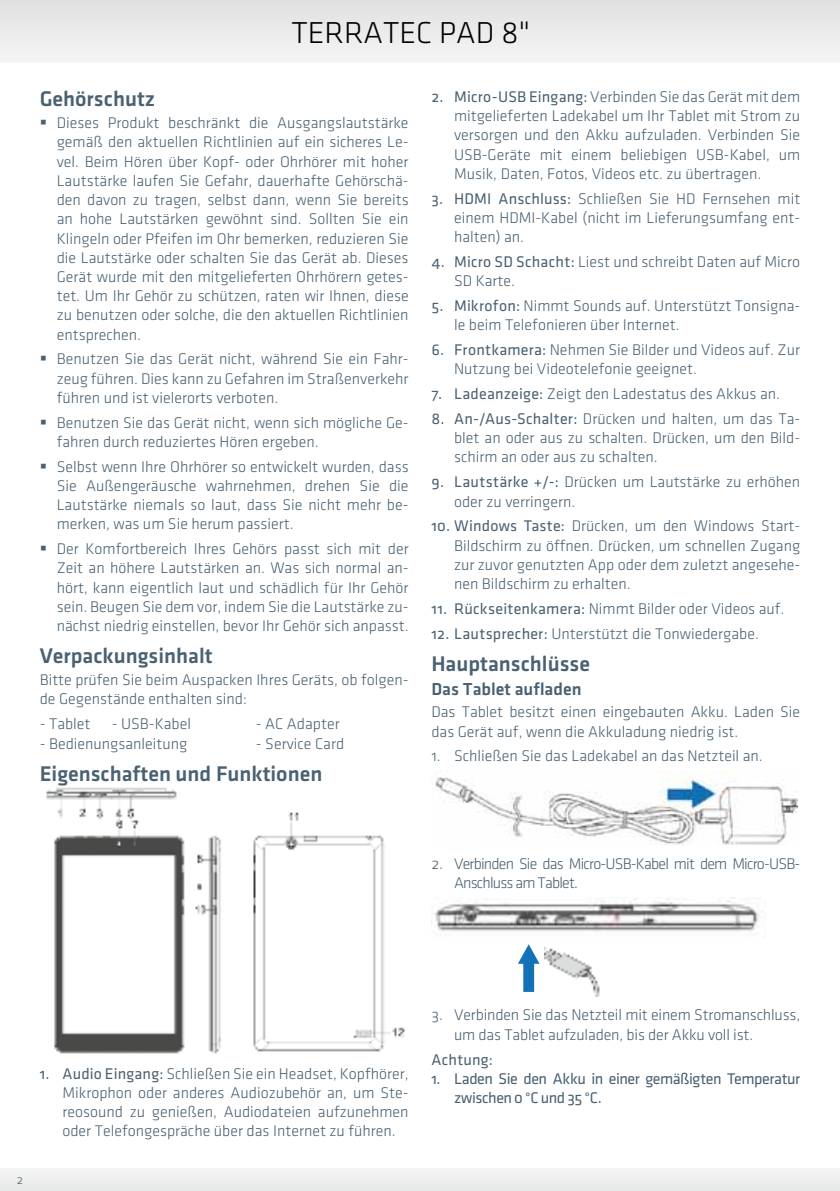
<style>
.page{position:relative;width:840px;height:1191px;background:#fff}
.page>*{position:absolute;margin:0;border:0;box-sizing:border-box;transform-origin:0 0}
.t1{font:31.4px "Klavika Light OSF";color:#000}
.t2{font:500 22px "Klavika";color:#4a6172}
.t3{font:500 18px "Klavika";color:#4a6172}
.t4{font:16px/19.2px "Klavika Light OSF";color:#4a6172;text-align:justify}
.t5{font:16px/19.2px "Klavika Light OSF";letter-spacing:-.05em;color:#4a6172}
.t6{font:16px/19.2px "Klavika Regular OSF";letter-spacing:-.03em;color:#4a6172}
.t7{font:16px "Klavika Regular OSF";letter-spacing:.015em;color:#4a6172}
.t8{font:12.8px "Klavika Light OSF";color:#4a6172}
.s1{font-family:"Klavika Regular OSF"}
</style>
<div class="page">
<div style="left:0;top:1px;width:839px;height:62px;background:#eaebeb"></div>
<div style="left:0;top:1168px;width:839px;height:23px;background:#eee"></div>
<img style="left:46px;top:787px;width:359px;height:267px">
<img style="left:435px;top:770px;width:362px;height:74px">
<img style="left:431px;top:897px;width:332px;height:35px">
<img style="left:544px;top:946px;width:56px;height:50px">
<svg style="left:518px;top:944px;width:21px;height:48px"></svg>
<h1 class="t1" style="left:291px;top:18px;width:240px">TERRATEC PAD 8"</h1>
<h2 class="t2" style="left:40px;top:91px;width:117px">Gehörschutz</h2>
<p class="t4" style="left:57px;top:114px;width:353px;text-indent:-17px">▪ Dieses Produkt beschränkt die Ausgangslautstärke gemäß den aktuellen Richtlinien auf ein sicheres Le&shy;vel. Beim Hören über Kopf- oder Ohrhörer mit hoher Lautstärke laufen Sie Gefahr, dauerhafte Gehörschä&shy;den davon zu tragen, selbst dann, wenn Sie bereits an hohe Lautstärken gewöhnt sind. Sollten Sie ein Klingeln oder Pfeifen im Ohr bemerken, reduzieren Sie die Lautstärke oder schalten Sie das Gerät ab. Dieses Gerät wurde mit den mitgelieferten Ohrhörern getes&shy;tet. Um Ihr Gehör zu schützen, raten wir Ihnen, diese zu benutzen oder solche, die den aktuellen Richtlinien entsprechen.</p>
<p class="t4" style="left:57px;top:350px;width:353px;text-indent:-17px">▪ Benutzen Sie das Gerät nicht, während Sie ein Fahr&shy;zeug führen. Dies kann zu Gefahren im Straßenverkehr führen und ist vielerorts verboten.</p>
<p class="t4" style="left:57px;top:413px;width:353px;text-indent:-17px">▪ Benutzen Sie das Gerät nicht, wenn sich mögliche Ge&shy;fahren durch reduziertes Hören ergeben.</p>
<p class="t4" style="left:57px;top:457px;width:353px;text-indent:-17px">▪ Selbst wenn Ihre Ohrhörer so entwickelt wurden, dass Sie Außengeräusche wahrnehmen, drehen Sie die Lautstärke niemals so laut, dass Sie nicht mehr be&shy;merken, was um Sie herum passiert.</p>
<p class="t4" style="left:57px;top:540px;width:353px;text-indent:-17px">▪ Der Komfortbereich Ihres Gehörs passt sich mit der Zeit an höhere Lautstärken an. Was sich normal an&shy;hört, kann eigentlich laut und schädlich für Ihr Gehör sein. Beugen Sie dem vor, indem Sie die Lautstärke zu&shy;nächst niedrig einstellen, bevor Ihr Gehör sich anpasst.</p>
<h2 class="t2" style="left:40px;top:647px;width:174px">Verpackungsinhalt</h2>
<p class="t4" style="left:40px;top:671px;width:370px">Bitte prüfen Sie beim Auspacken Ihres Geräts, ob folgen&shy;de Gegenstände enthalten sind:</p>
<p class="t4" style="left:40px;top:715px;width:52px">- Tablet</p>
<p class="t4" style="left:112px;top:715px;width:81px">- USB-Kabel</p>
<p class="t4" style="left:256px;top:715px;width:85px">- AC Adapter</p>
<p class="t4" style="left:40px;top:734px;width:149px">- Bedienungsanleitung</p>
<p class="t4" style="left:256px;top:734px;width:90px">- Service Card</p>
<h2 class="t2" style="left:40px;top:765px;width:284px">Eigenschaften und Funktionen</h2>
<p class="t4" style="left:454px;top:88px;width:347px;text-indent:-23px"><span class="s1">2. Micro-USB Eingang:</span> Verbinden Sie das Gerät mit dem mitgelieferten Ladekabel um Ihr Tablet mit Strom zu versorgen und den Akku aufzuladen. Verbinden Sie USB-Geräte mit einem beliebigen USB-Kabel, um Musik, Daten, Fotos, Videos etc. zu übertragen.</p>
<p class="t4" style="left:454px;top:189px;width:347px;text-indent:-23px"><span class="s1">3. HDMI Anschluss:</span> Schließen Sie HD Fernsehen mit einem HDMI-Kabel (nicht im Lieferungsumfang ent&shy;halten) an.</p>
<p class="t4" style="left:454px;top:253px;width:347px;text-indent:-23px"><span class="s1">4. Micro SD Schacht:</span> Liest und schreibt Daten auf Micro<br>SD Karte.</p>
<p class="t4" style="left:454px;top:297px;width:347px;text-indent:-23px"><span class="s1">5. Mikrofon:</span> Nimmt Sounds auf. Unterstützt Tonsigna&shy;le beim Telefonieren über Internet.</p>
<p class="t4" style="left:454px;top:341px;width:347px;text-indent:-23px"><span class="s1">6. Frontkamera:</span> Nehmen Sie Bilder und Videos auf. Zur<br>Nutzung bei Videotelefonie geeignet.</p>
<p class="t4" style="left:431px;top:385px;width:350px"><span class="s1">7. Ladeanzeige:</span> Zeigt den Ladestatus des Akkus an.</p>
<p class="t4" style="left:454px;top:410px;width:347px;text-indent:-23px"><span class="s1">8. An-/Aus-Schalter:</span> Drücken und halten, um das Ta&shy;blet an oder aus zu schalten. Drücken, um den Bild&shy;schirm an oder aus zu schalten.</p>
<p class="t4" style="left:454px;top:473px;width:347px;text-indent:-23px"><span class="s1">9. Lautstärke +/-:</span> Drücken um Lautstärke zu erhöhen oder zu verringern.</p>
<p class="t4" style="left:454px;top:517px;width:347px;text-indent:-23px"><span class="s1">10. Windows Taste:</span> Drücken, um den Windows Start-Bildschirm zu öffnen. Drücken, um schnellen Zugang zur zuvor genutzten App oder dem zuletzt angesehe&shy;nen Bildschirm zu erhalten.</p>
<p class="t4" style="left:431px;top:599px;width:354px"><span class="s1">11. Rückseitenkamera:</span> Nimmt Bilder oder Videos auf.</p>
<p class="t4" style="left:431px;top:624px;width:329px"><span class="s1">12. Lautsprecher:</span> Unterstützt die Tonwiedergabe.</p>
<h2 class="t2" style="left:431px;top:655px;width:160px">Hauptanschlüsse</h2>
<p class="t3" style="left:431px;top:682px;width:152px">Das Tablet aufladen</p>
<p class="t4" style="left:431px;top:703px;width:370px">Das Tablet besitzt einen eingebauten Akku. Laden Sie das Gerät auf, wenn die Akkuladung niedrig ist.</p>
<p class="t4" style="left:431px;top:747px;width:333px">1. Schließen Sie das Ladekabel an das Netzteil an.</p>
<p class="t5" style="left:454px;top:855px;width:347px;text-indent:-23px">2. Verbinden Sie das Micro-USB-Kabel mit dem Micro-USB-<br>Anschluss am Tablet.</p>
<p class="t8" style="left:17px;top:1173px;width:8px">2</p>
<p class="t4" style="left:62px;top:1064px;width:347px;text-indent:-23px"><span class="s1">1. Audio Eingang:</span> Schließen Sie ein Headset, Kopfhörer, Mikrophon oder anderes Audiozubehör an, um Ste&shy;reosound zu genießen, Audiodateien aufzunehmen oder Telefongespräche über das Internet zu führen.</p>
<p class="t4" style="left:454px;top:1006px;width:347px;text-indent:-23px">3. Verbinden Sie das Netzteil mit einem Stromanschluss, um das Tablet aufzuladen, bis der Akku voll ist.</p>
<p class="t7" style="left:431px;top:1051px;width:63px">Achtung:</p>
<p class="t6" style="left:454px;top:1069px;width:347px;text-indent:-23px">1. Laden Sie den Akku in einer gemäßigten Temperatur zwischen 0 °C und 35 °C.</p>
</div>
